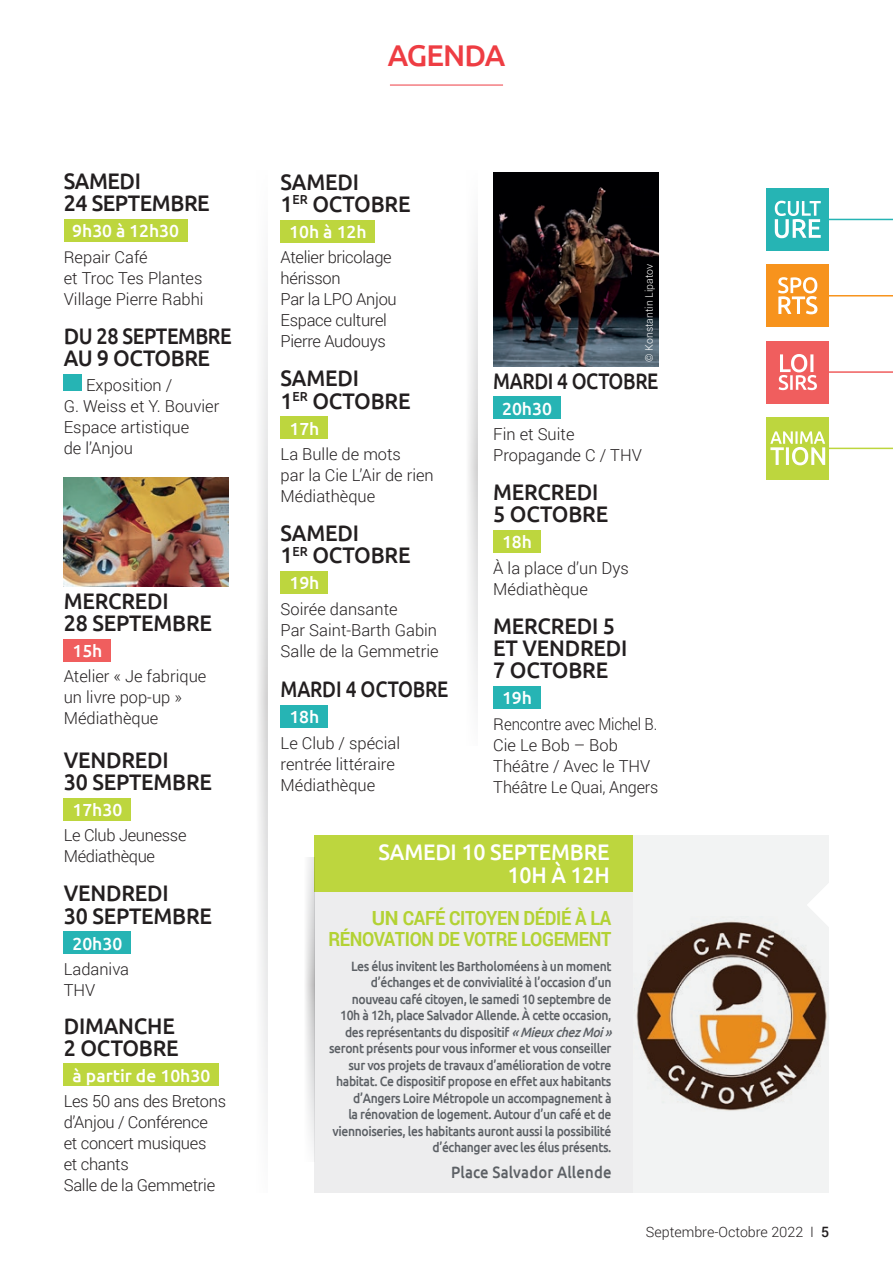
<style>
.page{position:relative;width:893px;height:1263px;background:#fff}
.page>*{position:absolute;margin:0;border:0;box-sizing:border-box;transform-origin:0 0}
.t1{font:500 30px "Ubuntu";letter-spacing:-.03em;color:#ee3d43}
.t2{font:500 22.5px/22.2px "Ubuntu";letter-spacing:-.01em;color:#231f20;scale:.95 1}
.t3{font:500 22.5px "Ubuntu";letter-spacing:-.01em;color:#231f20;scale:.85 1}
.t4{font:500 22.5px/23.7px "Ubuntu";letter-spacing:-.01em;color:#fff;text-align:right;scale:.95 1}
.t5{font:700 19.5px/21px "Roboto";letter-spacing:-.02em;color:#b3d234;text-align:right}
.t6{font:500 17.4px "Ubuntu";color:#fff}
.t7{font:300 16.5px/21px "Roboto";color:#231f20}
.t8{font:300 16.5px/21px "Roboto";letter-spacing:-.02em;color:#231f20}
.t9{font:500 16.5px "Ubuntu";letter-spacing:.01em;color:#5c6065;scale:.9 1}
.t10{font:300 14.25px "Roboto";color:#231f20}
.t11{font:500 13.5px "Ubuntu";letter-spacing:-.03em;color:#5c6065;scale:.9 1}
.t12{font:500 13.5px "Ubuntu";letter-spacing:-.03em;color:#5c6065;scale:.91 1}
.t13{font:300 10.5px "Roboto";color:#fff}
.s1{font-style:italic}
.s2{font-weight:500}
</style>
<div class="page">
<hr style="left:390px;top:85px;width:113px;height:1px;background:#ee3d43">
<svg style="left:258px;top:283px;width:10px;height:826px"></svg>
<svg style="left:468px;top:234px;width:10px;height:465px"></svg>
<hr style="left:798px;top:219px;width:95px;height:1px;background:#26b4b4">
<hr style="left:798px;top:295px;width:95px;height:1px;background:#f7931d">
<hr style="left:798px;top:371px;width:95px;height:2px;background:#f05e5e">
<hr style="left:798px;top:448px;width:95px;height:1px;background:#bdd63e">
<div style="left:766px;top:264px;width:63px;height:63px;background:#f7931d"></div>
<div style="left:766px;top:341px;width:63px;height:62px;background:#f05e5e"></div>
<div style="left:766px;top:417px;width:63px;height:63px;background:#bdd63e"></div>
<svg style="left:770px;top:431px;width:55px;height:34px"></svg>
<div style="left:766px;top:188px;width:63px;height:63px;background:#26b4b4"></div>
<svg style="left:775px;top:201px;width:46px;height:37px"></svg>
<svg style="left:779px;top:354px;width:38px;height:36px"></svg>
<svg style="left:778px;top:277px;width:39px;height:37px"></svg>
<div style="left:64px;top:219px;width:124px;height:23px;background:#bdd63e"></div>
<div style="left:64px;top:374px;width:18px;height:17px;background:#26b4b4"></div>
<img style="left:64px;top:478px;width:165px;height:108px">
<div style="left:64px;top:639px;width:47px;height:22px;background:#f05e5e"></div>
<div style="left:64px;top:798px;width:67px;height:22px;background:#bdd63e"></div>
<div style="left:64px;top:931px;width:67px;height:23px;background:#26b4b4"></div>
<div style="left:64px;top:1064px;width:155px;height:22px;background:#bdd63e"></div>
<div style="left:281px;top:220px;width:94px;height:22px;background:#bdd63e"></div>
<div style="left:281px;top:416px;width:47px;height:23px;background:#bdd63e"></div>
<div style="left:281px;top:571px;width:47px;height:23px;background:#bdd63e"></div>
<div style="left:281px;top:705px;width:47px;height:23px;background:#26b4b4"></div>
<img style="left:493px;top:172px;width:165px;height:194px">
<div style="left:493px;top:397px;width:68px;height:22px;background:#26b4b4"></div>
<div style="left:493px;top:530px;width:48px;height:23px;background:#bdd63e"></div>
<div style="left:493px;top:686px;width:48px;height:23px;background:#26b4b4"></div>
<div style="left:315px;top:883px;width:514px;height:310px;background:#ededee"></div>
<div style="left:315px;top:835px;width:333px;height:57px;background:#bdd63e"></div>
<div style="left:634px;top:835px;width:195px;height:358px;background:#f2f3f3"></div>
<img style="left:636px;top:921px;width:191px;height:190px">
<svg style="left:305px;top:857px;width:10px;height:304px"></svg>
<svg style="left:807px;top:884px;width:22px;height:43px"></svg>
<h2 class="t2" style="left:64px;top:169px;width:155px">SAMEDI<br>24 SEPTEMBRE</h2>
<p class="t6" style="left:72px;top:220px;width:108px">9h30 à 12h30</p>
<p class="t7" style="left:64px;top:246px;width:141px">Repair Café<br>et Troc Tes Plantes<br>Village Pierre Rabhi</p>
<h2 class="t2" style="left:64px;top:324px;width:178px">DU 28 SEPTEMBRE<br>AU 9 OCTOBRE</h2>
<p class="t7" style="left:64px;top:374px;width:157px;text-indent:22px">Exposition /<br>G. Weiss et Y. Bouvier<br>Espace artistique<br>de l’Anjou</p>
<h2 class="t2" style="left:64px;top:589px;width:158px">MERCREDI<br>28 SEPTEMBRE</h2>
<p class="t6" style="left:72px;top:640px;width:32px">15h</p>
<p class="t7" style="left:64px;top:665px;width:144px">Atelier « Je fabrique un livre pop-up »<br>Médiathèque</p>
<h2 class="t2" style="left:64px;top:748px;width:158px">VENDREDI<br>30 SEPTEMBRE</h2>
<p class="t6" style="left:72px;top:798px;width:51px">17h30</p>
<p class="t8" style="left:64px;top:824px;width:124px">Le Club Jeunesse<br>Médiathèque</p>
<h2 class="t2" style="left:64px;top:881px;width:158px">VENDREDI<br>30 SEPTEMBRE</h2>
<p class="t6" style="left:72px;top:932px;width:51px">20h30</p>
<p class="t7" style="left:64px;top:958px;width:67px">Ladaniva<br>THV</p>
<h2 class="t2" style="left:64px;top:1014px;width:122px">DIMANCHE<br>2 OCTOBRE</h2>
<p class="t6" style="left:73px;top:1064px;width:139px">à partir de 10h30</p>
<p class="t8" style="left:64px;top:1090px;width:164px">Les 50 ans des Bretons d’Anjou / Conférence<br>et concert musiques<br>et chants<br>Salle de la Gemmetrie</p>
<h1 class="t1" style="left:388px;top:36px;width:119px">AGENDA</h1>
<h2 class="t2" style="left:281px;top:170px;width:138px">SAMEDI<br>1<sup>ER</sup> OCTOBRE</h2>
<p class="t6" style="left:289px;top:221px;width:79px">10h à 12h</p>
<p class="t8" style="left:281px;top:246px;width:118px">Atelier bricolage hérisson<br>Par la LPO Anjou<br>Espace culturel<br>Pierre Audouys</p>
<h2 class="t2" style="left:281px;top:366px;width:138px">SAMEDI<br>1<sup>ER</sup> OCTOBRE</h2>
<p class="t6" style="left:289px;top:417px;width:32px">17h</p>
<p class="t7" style="left:281px;top:443px;width:155px">La Bulle de mots<br>par la Cie L’Air de rien<br>Médiathèque</p>
<h2 class="t2" style="left:281px;top:521px;width:138px">SAMEDI<br>1<sup>ER</sup> OCTOBRE</h2>
<p class="t6" style="left:289px;top:572px;width:32px">19h</p>
<p class="t7" style="left:281px;top:598px;width:159px">Soirée dansante<br>Par Saint-Barth Gabin<br>Salle de la Gemmetrie</p>
<h2 class="t3" style="left:281px;top:675px;width:199px">MARDI 4 OCTOBRE</h2>
<p class="t6" style="left:289px;top:706px;width:32px">18h</p>
<p class="t7" style="left:281px;top:732px;width:121px">Le Club / spécial rentrée littéraire<br>Médiathèque</p>
<p class="t13" style="left:642px;top:362px;width:99px;rotate:-90deg">© Konstantin Lipatov</p>
<h2 class="t3" style="left:493px;top:366px;width:196px">MARDI 4 OCTOBRE</h2>
<p class="t6" style="left:502px;top:397px;width:51px">20h30</p>
<p class="t7" style="left:493px;top:423px;width:150px">Fin et Suite<br>Propagande C / THV</p>
<h2 class="t2" style="left:493px;top:480px;width:122px">MERCREDI<br>5 OCTOBRE</h2>
<p class="t6" style="left:502px;top:531px;width:32px">18h</p>
<p class="t7" style="left:493px;top:557px;width:137px">À la place d’un Dys<br>Médiathèque</p>
<h2 class="t2" style="left:493px;top:614px;width:143px">MERCREDI 5<br>ET VENDREDI<br>7 OCTOBRE</h2>
<p class="t6" style="left:502px;top:687px;width:32px">19h</p>
<p class="t7" style="left:493px;top:713px;width:167px">Rencontre avec Michel B.<br>Cie Le Bob – Bob<br>Théâtre / Avec le THV<br>Théâtre Le Quai, Angers</p>
<h2 class="t4" style="left:379px;top:839px;width:245px">SAMEDI 10 SEPTEMBRE<br>10H À 12H</h2>
<h3 class="t5" style="left:328px;top:906px;width:284px">UN CAFÉ CITOYEN DÉDIÉ À LA<br>RÉNOVATION DE VOTRE LOGEMENT</h3>
<p class="t12" style="left:351px;top:957px;width:288px">Les élus invitent les Bartholoméens à un moment</p>
<p class="t11" style="left:371px;top:974px;width:269px">d’échanges et de convivialité à l’occasion d’un</p>
<p class="t11" style="left:352px;top:990px;width:290px">nouveau café citoyen, le samedi 10 septembre de</p>
<p class="t11" style="left:340px;top:1007px;width:303px">10h à 12h, place Salvador Allende. À cette occasion,</p>
<p class="t11" style="left:345px;top:1023px;width:302px">des représentants du dispositif <span class="s1">«MieuxchezMoi»</span></p>
<p class="t11" style="left:329px;top:1040px;width:315px">seront présents pour vous informer et vous conseiller</p>
<p class="t11" style="left:348px;top:1056px;width:294px">sur vos projets de travaux d’amélioration de votre</p>
<p class="t11" style="left:336px;top:1073px;width:307px">habitat. Ce dispositif propose en effet aux habitants</p>
<p class="t11" style="left:353px;top:1089px;width:289px">d’Angers Loire Métropole un accompagnement à</p>
<p class="t11" style="left:348px;top:1106px;width:294px">la rénovation de logement. Autour d’un café et de</p>
<p class="t11" style="left:332px;top:1122px;width:311px">viennoiseries, les habitants auront aussi la possibilité</p>
<p class="t11" style="left:432px;top:1139px;width:200px">d’échanger avec les élus présents.</p>
<p class="t9" style="left:451px;top:1161px;width:180px">Place Salvador Allende</p>
<p class="t10" style="left:646px;top:1222px;width:185px">Septembre-Octobre 2022 I <span class="s2">5</span></p>
</div>
